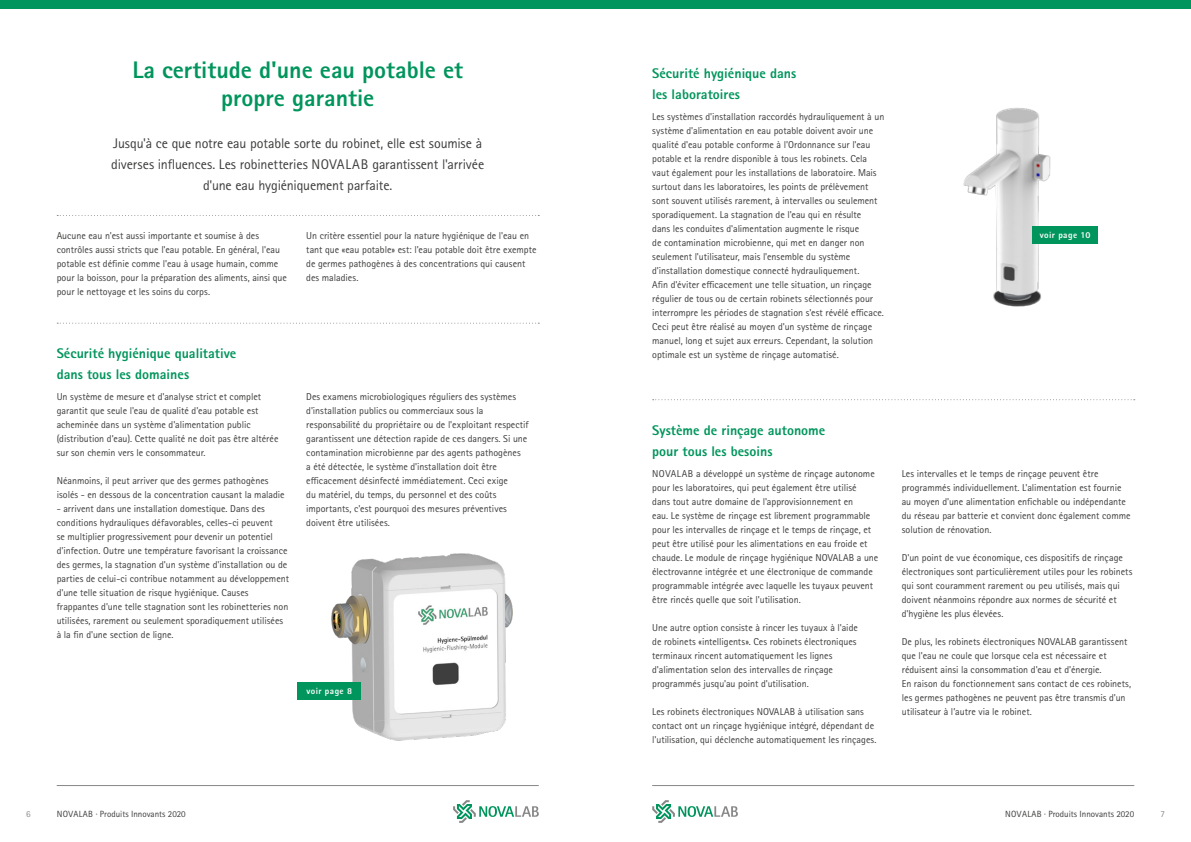
<style>
.page{position:relative;width:1191px;height:842px;background:#fff}
.page>*{position:absolute;margin:0;border:0;box-sizing:border-box;transform-origin:0 0}
.t1{font:800 24px/28px "Rotis Sans Serif Std";color:#00955c;text-align:center}
.t2{font:14px/21px "Rotis Sans Serif Std";letter-spacing:-.01em;color:#3c3c3b;text-align:center}
.t3{font:800 14px/21px "Rotis Sans Serif Std";color:#00955c}
.t4{font:10px/14px "Rotis Sans Serif Std";color:#3c3c3b}
.t5{font:9px "Rotis Sans Serif Std";color:#3c3c3b}
.t6{font:800 9px "Rotis Sans Serif Std";letter-spacing:.045em;color:#fff}
.t7{font:9px "Rotis Sans Serif Std";color:#878787}
</style>
<div class="page">
<svg style="left:453px;top:800px;width:86px;height:23px"></svg>
<svg style="left:652px;top:800px;width:86px;height:23px"></svg>
<hr style="left:652px;top:785px;width:482px;height:1px;background:#878787">
<hr style="left:57px;top:785px;width:482px;height:1px;background:#878787">
<img style="left:323px;top:553px;width:190px;height:188px">
<svg style="left:57px;top:215px;width:482px;height:1px"></svg>
<svg style="left:57px;top:323px;width:482px;height:1px"></svg>
<svg style="left:652px;top:399px;width:482px;height:1px"></svg>
<img style="left:963px;top:108px;width:129px;height:199px">
<div style="left:0;top:0;width:1191px;height:9px;background:#00955c"></div>
<div style="left:298px;top:682px;width:63px;height:17px;background:#00955c"></div>
<div style="left:1032px;top:227px;width:66px;height:17px;background:#00955c"></div>
<h1 class="t1" style="left:132px;top:55px;width:332px">La certitude d'une eau potable et propre garantie</h1>
<h2 class="t3" style="left:652px;top:62px;width:146px">Sécurité hygiénique dans les laboratoires</h2>
<p class="t4" style="left:652px;top:109px;width:234px">Les systèmes d'installation raccordés hydrauliquement à un système d'alimentation en eau potable doivent avoir une qualité d'eau potable conforme à l'Ordonnance sur l'eau potable et la rendre disponible à tous les robinets. Cela vaut également pour les installations de laboratoire. Mais surtout dans les laboratoires, les points de prélèvement sont souvent utilisés rarement, à intervalles ou seulement sporadiquement. La stagnation de l'eau qui en résulte<br>dans les conduites d'alimentation augmente le risque<br>de contamination microbienne, qui met en danger non seulement l'utilisateur, mais l'ensemble du système d'installation domestique connecté hydrauliquement.<br>Afin d'éviter efficacement une telle situation, un rinçage régulier de tous ou de certain robinets sélectionnés pour interrompre les périodes de stagnation s'est révélé efficace.<br>Ceci peut être réalisé au moyen d'un système de rinçage manuel, long et sujet aux erreurs. Cependant, la solution optimale est un système de rinçage automatisé.</p>
<h2 class="t2" style="left:111px;top:133px;width:374px">Jusqu'à ce que notre eau potable sorte du robinet, elle est soumise à diverses influences. Les robinetteries NOVALAB garantissent l'arrivée d'une eau hygiéniquement parfaite.</h2>
<p class="t4" style="left:57px;top:228px;width:232px">Aucune eau n'est aussi importante et soumise à des contrôles aussi stricts que l'eau potable. En général, l'eau potable est définie comme l'eau à usage humain, comme pour la boisson, pour la préparation des aliments, ainsi que pour le nettoyage et les soins du corps.</p>
<p class="t4" style="left:306px;top:228px;width:232px">Un critère essentiel pour la nature hygiénique de l'eau en tant que «eau potable» est: l'eau potable doit être exempte de germes pathogènes à des concentrations qui causent des maladies.</p>
<h2 class="t3" style="left:57px;top:342px;width:181px">Sécurité hygiénique qualitative dans tous les domaines</h2>
<p class="t4" style="left:57px;top:389px;width:223px">Un système de mesure et d'analyse strict et complet garantit que seule l'eau de qualité d'eau potable est acheminée dans un système d'alimentation public (distribution d’eau). Cette qualité ne doit pas être altérée sur son chemin vers le consommateur.</p>
<p class="t4" style="left:57px;top:473px;width:229px">Néanmoins, il peut arriver que des germes pathogènes isolés - en dessous de la concentration causant la maladie</p>
<p class="t4" style="left:57px;top:501px;width:234px">- arrivent dans une installation domestique. Dans des conditions hydrauliques défavorables, celles-ci peuvent<br>se multiplier progressivement pour devenir un potentiel d'infection. Outre une température favorisant la croissance des germes, la stagnation d'un système d'installation ou de parties de celui-ci contribue notamment au développement d'une telle situation de risque hygiénique. Causes frappantes d'une telle stagnation sont les robinetteries non utilisées, rarement ou seulement sporadiquement utilisées à la fin d'une section de ligne.</p>
<p class="t4" style="left:306px;top:389px;width:224px">Des examens microbiologiques réguliers des systèmes d'installation publics ou commerciaux sous la responsabilité du propriétaire ou de l'exploitant respectif garantissent une détection rapide de ces dangers. Si une contamination microbienne par des agents pathogènes<br>a été détectée, le système d'installation doit être efficacement désinfecté immédiatement. Ceci exige<br>du matériel, du temps, du personnel et des coûts importants, c'est pourquoi des mesures préventives doivent être utilisées.</p>
<h2 class="t3" style="left:652px;top:419px;width:175px">Système de rinçage autonome pour tous les besoins</h2>
<p class="t4" style="left:652px;top:466px;width:228px">NOVALAB a développé un système de rinçage autonome pour les laboratoires, qui peut également être utilisé<br>dans tout autre domaine de l'approvisionnement en<br>eau. Le système de rinçage est librement programmable pour les intervalles de rinçage et le temps de rinçage, et peut être utilisé pour les alimentations en eau froide et chaude. Le module de rinçage hygiénique NOVALAB a une électrovanne intégrée et une électronique de commande programmable intégrée avec laquelle les tuyaux peuvent être rincés quelle que soit l'utilisation.</p>
<p class="t4" style="left:652px;top:620px;width:207px">Une autre option consiste à rincer les tuyaux à l'aide de robinets «intelligents». Ces robinets électroniques terminaux rincent automatiquement les lignes d'alimentation selon des intervalles de rinçage programmés jusqu'au point d'utilisation.</p>
<p class="t4" style="left:652px;top:704px;width:226px">Les robinets électroniques NOVALAB à utilisation sans contact ont un rinçage hygiénique intégré, dépendant de l'utilisation, qui déclenche automatiquement les rinçages.</p>
<p class="t6" style="left:306px;top:685px;width:47px">voir page 8</p>
<p class="t6" style="left:1039px;top:230px;width:52px">voir page 10</p>
<p class="t4" style="left:901px;top:466px;width:230px">Les intervalles et le temps de rinçage peuvent être programmés individuellement. L'alimentation est fournie au moyen d'une alimentation enfichable ou indépendante du réseau par batterie et convient donc également comme solution de rénovation.</p>
<p class="t4" style="left:901px;top:550px;width:232px">D'un point de vue économique, ces dispositifs de rinçage électroniques sont particulièrement utiles pour les robinets qui sont couramment rarement ou peu utilisés, mais qui doivent néanmoins répondre aux normes de sécurité et d'hygiène les plus élevées.</p>
<p class="t4" style="left:901px;top:634px;width:231px">De plus, les robinets électroniques NOVALAB garantissent que l'eau ne coule que lorsque cela est nécessaire et réduisent ainsi la consommation d'eau et d'énergie.<br>En raison du fonctionnement sans contact de ces robinets, les germes pathogènes ne peuvent pas être transmis d'un utilisateur à l’autre via le robinet.</p>
<p class="t7" style="left:26px;top:808px;width:6px">6</p>
<p class="t5" style="left:57px;top:808px;width:130px">NOVALAB · Produits Innovants 2020</p>
<p class="t5" style="left:1005px;top:808px;width:130px">NOVALAB · Produits Innovants 2020</p>
<p class="t7" style="left:1160px;top:808px;width:6px">7</p>
</div>
